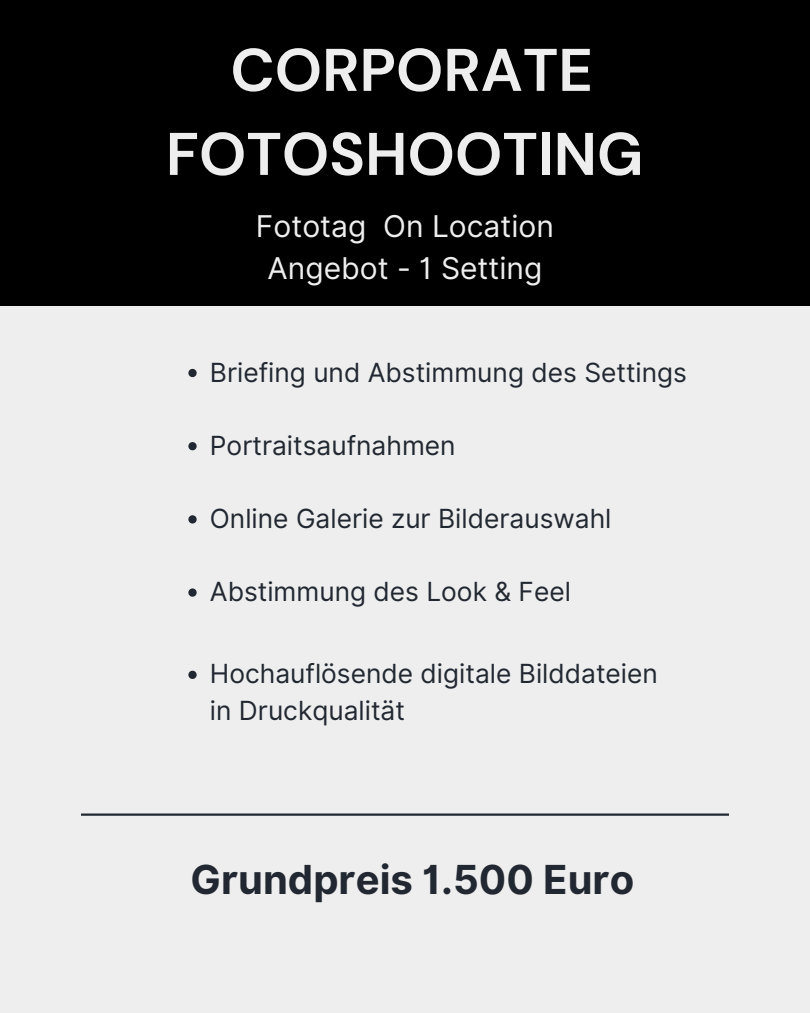
<style>
.page{position:relative;width:810px;height:1013px;background:#fff}
.page>*{position:absolute;margin:0;border:0;box-sizing:border-box;transform-origin:0 0}
.t1{font:700 60px/84px "DM Sans";color:#eee;text-align:center}
.t2{font:700 40px "Inter";color:#222831}
.t3{font:30px/42px "Inter";color:#eee;text-align:center}
.t4{font:26.3px/36.8px "Inter";color:#222831}
</style>
<div class="page">
<div style="left:0;top:0;width:810px;height:1012px;background:#eee"></div>
<div style="left:0;top:0;width:810px;height:306px;background:#000"></div>
<svg style="left:188px;top:369px;width:9px;height:8px"></svg>
<svg style="left:188px;top:442px;width:9px;height:8px"></svg>
<svg style="left:188px;top:515px;width:9px;height:8px"></svg>
<svg style="left:188px;top:588px;width:9px;height:8px"></svg>
<hr style="left:81px;top:813px;width:648px;height:2px;background:#222831">
<svg style="left:188px;top:670px;width:9px;height:9px"></svg>
<h1 class="t1" style="left:166px;top:28px;width:479px">CORPORATE<br>FOTOSHOOTING</h1>
<p class="t3" style="left:256px;top:205px;width:300px">Fototag On Location<br>Angebot - 1 Setting</p>
<h3 class="t4" style="left:210px;top:353px;width:479px">Briefing und Abstimmung des Settings</h3>
<p class="t4" style="left:210px;top:427px;width:247px">Portraitsaufnahmen</p>
<p class="t4" style="left:210px;top:500px;width:403px">Online Galerie zur Bilderauswahl</p>
<p class="t4" style="left:210px;top:573px;width:363px">Abstimmung des Look &amp; Feel</p>
<h2 class="t4" style="left:210px;top:655px;width:450px">Hochauflösende digitale Bilddateien in Druckqualität</h2>
<p class="t2" style="left:191px;top:855px;width:445px">Grundpreis 1.500 Euro</p>
</div>
